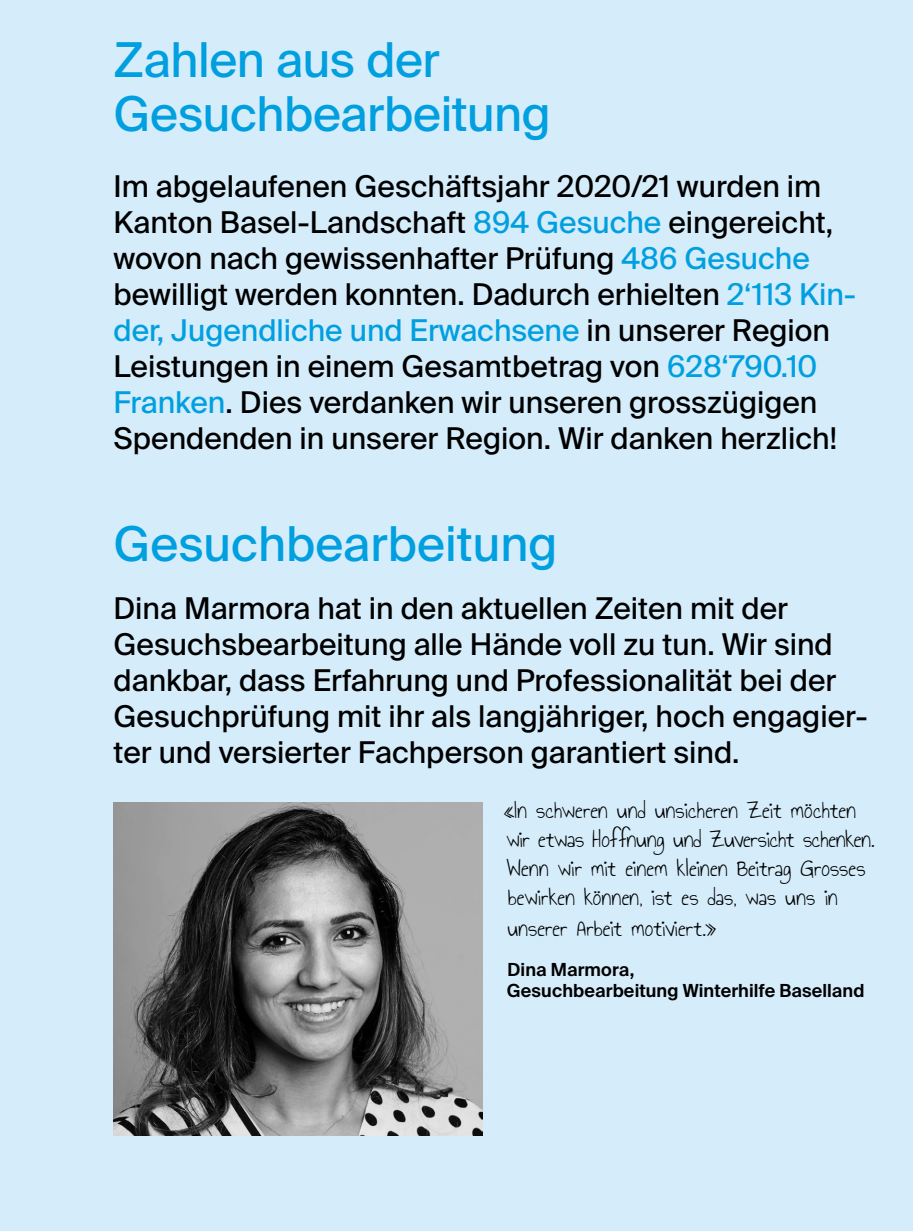
<style>
.page{position:relative;width:913px;height:1231px;background:#fff}
.page>*{position:absolute;margin:0;border:0;box-sizing:border-box;transform-origin:0 0}
.t1{font:48px/54px "Suisse Intl";letter-spacing:-.005em;color:#009fe0}
.t2{font:30px/36px "Suisse Intl";color:#000}
.t3{font:24px/28.8px "Annie Use Your Telescope";color:#000}
.t4{font:600 18px/21.6px "Suisse Intl";letter-spacing:.005em;color:#000}
.s1{color:#009fe0}
</style>
<div class="page">
<div style="left:0;top:0;width:913px;height:1230px;background:#d5ecfa"></div>
<img style="left:114px;top:802px;width:369px;height:333px">
<h1 class="t1" style="left:114px;top:33px;width:439px">Zahlen aus der<br>Gesuchbearbeitung</h1>
<p class="t2" style="left:114px;top:168px;width:744px">Im abgelaufenen Geschäftsjahr 2020/21 wurden im Kanton Basel-Landschaft <span class="s1">894 Gesuche</span> eingereicht, wovon nach gewissenhafter Prüfung <span class="s1">486 Gesuche </span>bewilligt werden konnten. Dadurch erhielten <span class="s1">2‘113 Kin&shy;der, Jugendliche und Erwachsene</span> in unserer Region Leistungen in einem Gesamtbetrag von <span class="s1">628‘790.10<br>Franken</span>. Dies verdanken wir unseren grosszügigen Spendenden in unserer Region. Wir danken herzlich!</p>
<h1 class="t1" style="left:114px;top:517px;width:445px">Gesuchbearbeitung</h1>
<p class="t2" style="left:114px;top:590px;width:756px">Dina Marmora hat in den aktuellen Zeiten mit der Gesuchsbearbeitung alle Hände voll zu tun. Wir sind dankbar, dass Erfahrung und Professionalität bei der Gesuchprüfung mit ihr als langjähriger, hoch engagier&shy;ter und versierter Fachperson garantiert sind.</p>
<p class="t3" style="left:503px;top:796px;width:373px">«In schweren und unsicheren Zeit möchten wir etwas Hoffnung und Zuversicht schenken.<br>Wenn wir mit einem kleinen Beitrag Grosses bewirken können, ist es das, was uns in</p>
<p class="t3" style="left:507px;top:914px;width:210px">unserer Arbeit motiviert.»</p>
<p class="t4" style="left:507px;top:958px;width:359px">Dina Marmora,<br>Gesuchbearbeitung Winterhilfe Baselland</p>
</div>
